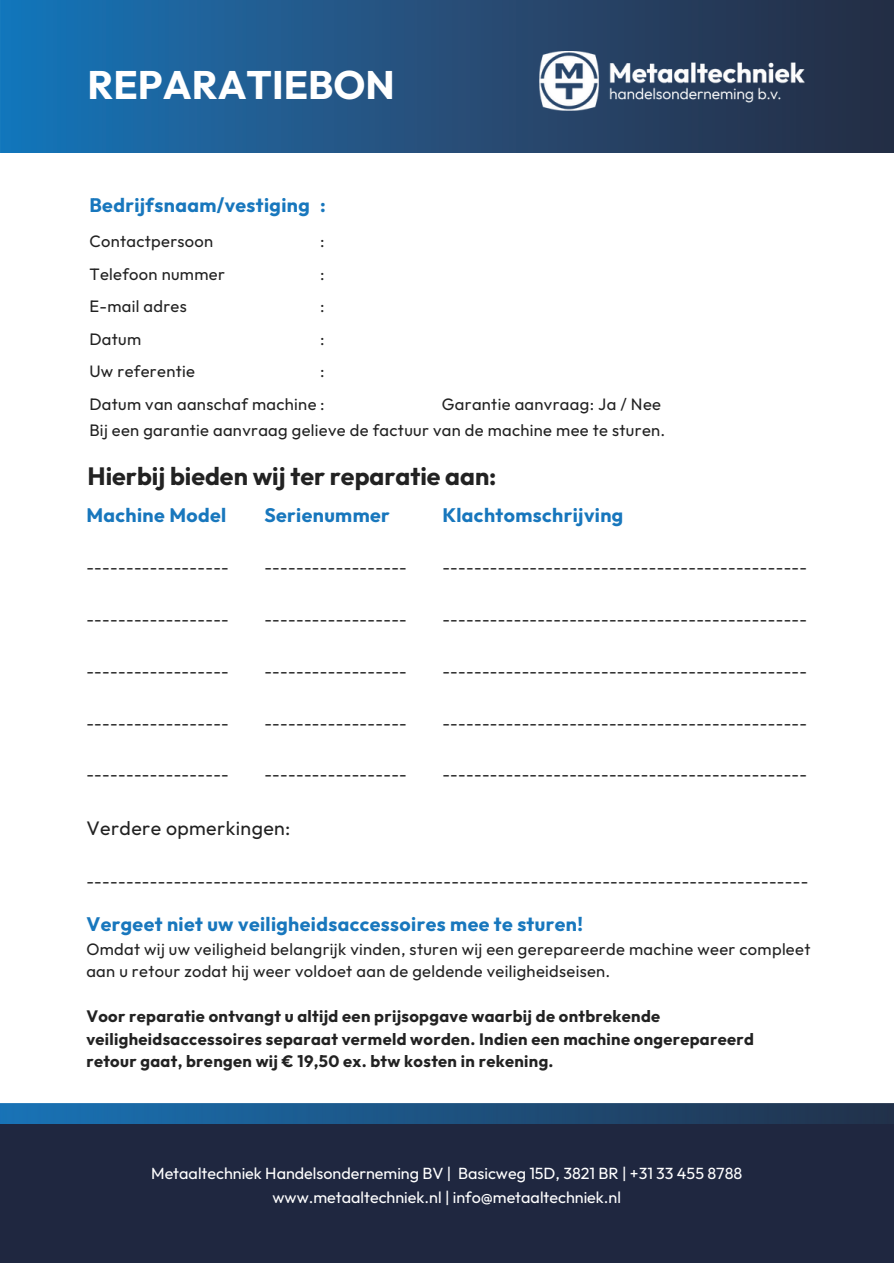
<style>
.page{position:relative;width:894px;height:1264px;background:#fff}
.page>*{position:absolute;margin:0;border:0;box-sizing:border-box;transform-origin:0 0}
.t1{font:700 39.75px "Outfit";color:#fff}
.t2{font:700 24.9px "Outfit";color:#222}
.t3{font:700 19.5px "Outfit";letter-spacing:.02em;color:#1877bd}
.t4{font:19.5px "Outfit";letter-spacing:.02em;color:#222}
.t5{font:16.5px/22.5px "Outfit";letter-spacing:.02em;color:#222}
.t6{font:700 16.5px/22.5px "Outfit";letter-spacing:.02em;color:#222}
.t7{font:16.05px "Outfit";color:#fff}
</style>
<div class="page">
<img style="left:0;top:1103px;width:893px;height:21px">
<img style="left:0;top:0;width:893px;height:152px">
<div style="left:0;top:1124px;width:893px;height:139px;background:#1f2740"></div>
<img style="left:539px;top:51px;width:264px;height:60px">
<p class="t1" style="left:87px;top:59px;width:309px">REPARATIEBON</p>
<p class="t3" style="left:89px;top:192px;width:222px">Bedrijfsnaam/vestiging</p>
<p class="t5" style="left:89px;top:229px;width:125px">Contactpersoon</p>
<p class="t5" style="left:89px;top:262px;width:137px">Telefoon nummer</p>
<p class="t5" style="left:89px;top:295px;width:99px">E-mail adres</p>
<p class="t5" style="left:89px;top:327px;width:53px">Datum</p>
<h2 class="t5" style="left:89px;top:360px;width:107px">Uw referentie</h2>
<h3 class="t5" style="left:89px;top:393px;width:237px">Datum van aanschaf machine :</h3>
<p class="t3" style="left:320px;top:192px;width:7px">:</p>
<p class="t5" style="left:320px;top:229px;width:6px">:</p>
<p class="t5" style="left:320px;top:262px;width:6px">:</p>
<p class="t5" style="left:320px;top:295px;width:6px">:</p>
<p class="t5" style="left:320px;top:327px;width:6px">:</p>
<h3 class="t5" style="left:320px;top:360px;width:6px">:</h3>
<p class="t5" style="left:441px;top:393px;width:221px">Garantie aanvraag: Ja / Nee</p>
<h5 class="t5" style="left:89px;top:418px;width:577px">Bij een garantie aanvraag gelieve de factuur van de machine mee te sturen.</h5>
<p class="t2" style="left:87px;top:460px;width:410px">Hierbij bieden wij ter reparatie aan:</p>
<h1 class="t3" style="left:86px;top:502px;width:141px">Machine Model</h1>
<p class="t3" style="left:442px;top:502px;width:182px">Klachtomschrijving</p>
<p class="t3" style="left:264px;top:502px;width:127px">Serienummer</p>
<p class="t5" style="left:86px;top:556px;width:144px">------------------</p>
<p class="t5" style="left:264px;top:556px;width:144px">------------------</p>
<p class="t5" style="left:442px;top:556px;width:366px">----------------------------------------------</p>
<p class="t5" style="left:86px;top:607px;width:144px">------------------</p>
<p class="t5" style="left:264px;top:607px;width:144px">------------------</p>
<p class="t5" style="left:442px;top:607px;width:366px">----------------------------------------------</p>
<p class="t5" style="left:86px;top:659px;width:144px">------------------</p>
<p class="t5" style="left:264px;top:659px;width:144px">------------------</p>
<p class="t5" style="left:442px;top:659px;width:366px">----------------------------------------------</p>
<p class="t5" style="left:86px;top:711px;width:144px">------------------</p>
<h3 class="t5" style="left:264px;top:711px;width:144px">------------------</h3>
<h4 class="t5" style="left:442px;top:711px;width:366px">----------------------------------------------</h4>
<p class="t5" style="left:86px;top:763px;width:144px">------------------</p>
<p class="t5" style="left:264px;top:763px;width:144px">------------------</p>
<p class="t5" style="left:442px;top:763px;width:366px">----------------------------------------------</p>
<p class="t4" style="left:86px;top:815px;width:206px">Verdere opmerkingen:</p>
<p class="t5" style="left:86px;top:869px;width:723px">-------------------------------------------------------------------------------------------</p>
<p class="t3" style="left:86px;top:911px;width:498px">Vergeet niet uw veiligheidsaccessoires mee te sturen!</p>
<p class="t5" style="left:86px;top:937px;width:725px">Omdat wij uw veiligheid belangrijk vinden, sturen wij een gerepareerde machine weer compleet aan u retour zodat hij weer voldoet aan de geldende veiligheidseisen.</p>
<p class="t6" style="left:86px;top:1005px;width:669px">Voor reparatie ontvangt u altijd een prijsopgave waarbij de ontbrekende veiligheidsaccessoires separaat vermeld worden. Indien een machine ongerepareerd retour gaat, brengen wij € 19,50 ex. btw kosten in rekening.</p>
<p class="t7" style="left:151px;top:1163px;width:592px">Metaaltechniek Handelsonderneming BV | Basicweg 15D, 3821 BR | +31 33 455 8788</p>
<p class="t7" style="left:272px;top:1186px;width:350px">www.metaaltechniek.nl | info@metaaltechniek.nl</p>
</div>
